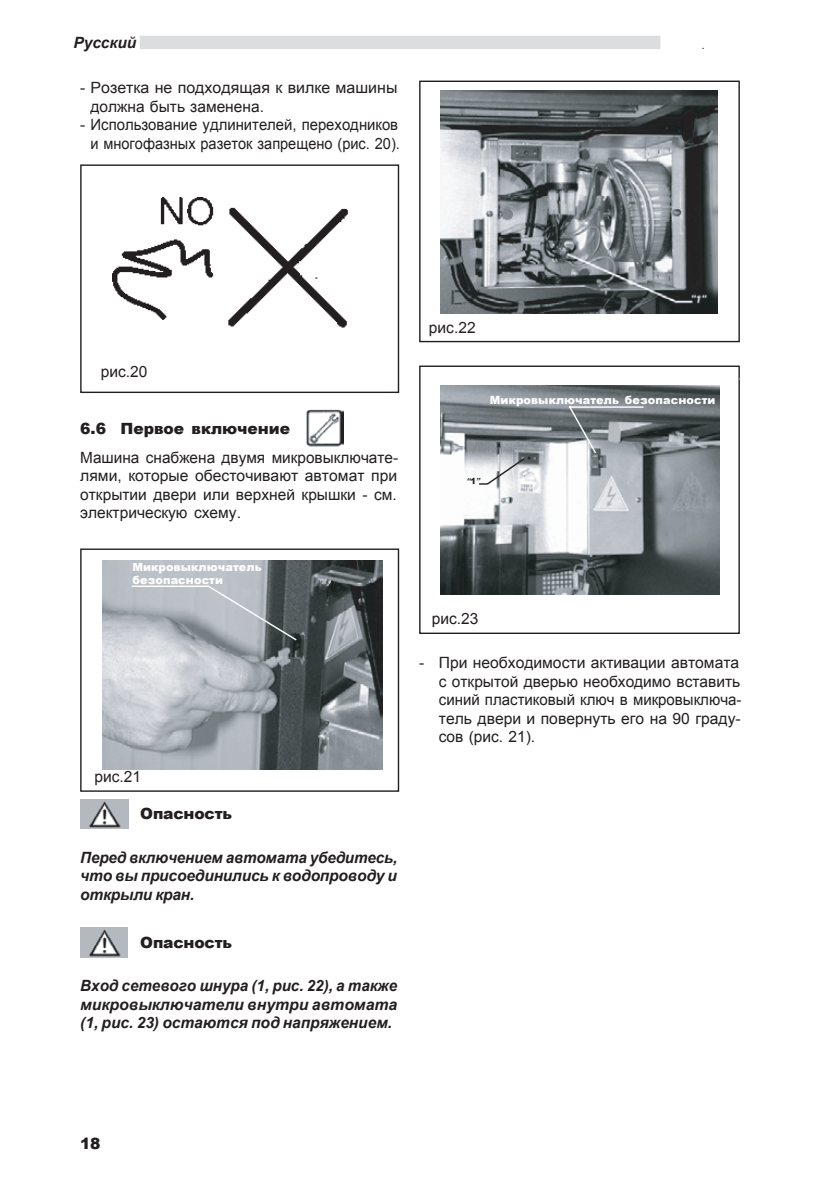
<style>
.page{position:relative;width:840px;height:1188px;background:#fff}
.page>*{position:absolute;margin:0;border:0;box-sizing:border-box;transform-origin:0 0}
.t1{font:15.45px/18.5px "Arial";color:#231f20}
.t2{font:italic 700 15.45px/18.5px "Arial";color:#231f20;text-align:justify}
.t3{font:900 15.45px "Arial";letter-spacing:-.01em;color:#231f20}
.t4{font:900 11.25px/13.5px "Arial";letter-spacing:.01em;color:#fff}
.t5{font:italic 700 8.4px "Arial";color:#231f20}
.s1{font-weight:900;font-style:normal}
</style>
<div class="page">
<div style="left:140px;top:36px;width:519px;height:13px;background:#dcddde"></div>
<svg style="left:80px;top:80px;width:660px;height:712px"></svg>
<img style="left:112px;top:198px;width:261px;height:159px">
<img style="left:440px;top:91px;width:277px;height:222px">
<hr style="left:739px;top:378px;width:100px;height:2px;background:#fff">
<img style="left:102px;top:560px;width:280px;height:210px">
<svg style="left:130px;top:584px;width:168px;height:58px"></svg>
<img style="left:440px;top:385px;width:280px;height:210px">
<svg style="left:567px;top:404px;width:78px;height:51px"></svg>
<svg style="left:477px;top:457px;width:49px;height:29px"></svg>
<img style="left:305px;top:409px;width:38px;height:37px">
<img style="left:80px;top:799px;width:49px;height:30px">
<img style="left:80px;top:928px;width:47px;height:29px">
<p class="t2" style="left:73px;top:34px;width:64px">Русский</p>
<p class="t1" style="left:90px;top:80px;width:308px;text-indent:-10px">- Розетка не подходящая к вилке машины должна быть заменена.</p>
<p class="t1" style="left:80px;top:117px;width:321px;text-align:right">- Использование удлинителей, переходников и многофазных разеток запрещено (рис. 20).</p>
<p class="t1" style="left:101px;top:363px;width:48px">рис.20</p>
<p class="t3" style="left:80px;top:423px;width:211px">6.6 Первое включение</p>
<p class="t1" style="left:80px;top:448px;width:319px;text-align:justify">Машина снабжена двумя микровыключате&shy;лями, которые обесточивают автомат при открытии двери или верхней крышки - см. электрическую схему.</p>
<p class="t4" style="left:132px;top:560px;width:131px">Микровыключатель безопасности</p>
<p class="t1" style="left:94px;top:768px;width:48px">рис.21</p>
<p class="t3" style="left:140px;top:802px;width:93px">Опасность</p>
<p class="t2" style="left:80px;top:849px;width:318px">Перед включением автомата убедитесь, что вы присоединились к водопроводу и открыли кран.</p>
<p class="t3" style="left:140px;top:931px;width:93px">Опасность</p>
<p class="t2" style="left:80px;top:977px;width:318px">Вход сетевого шнура (1, рис. 22), а также микровыключатели внутри автомата (1, рис. 23) остаются под напряжением.</p>
<p class="t1" style="left:429px;top:318px;width:48px">рис.22</p>
<p class="t4" style="left:490px;top:392px;width:227px">Микровыключатель безопасности</p>
<p class="t5" style="left:466px;top:478px;width:15px">“<span class="s1">1</span>”</p>
<p class="t1" style="left:432px;top:610px;width:48px">рис.23</p>
<p class="t1" style="left:439px;top:655px;width:304px;text-indent:-20px">- При необходимости активации автомата с открытой дверью необходимо вставить синий пластиковый ключ в микровыключа&shy;тель двери и повернуть его на 90 граду&shy;сов (рис. 21).</p>
<p class="t3" style="left:80px;top:1137px;width:22px">18</p>
</div>
